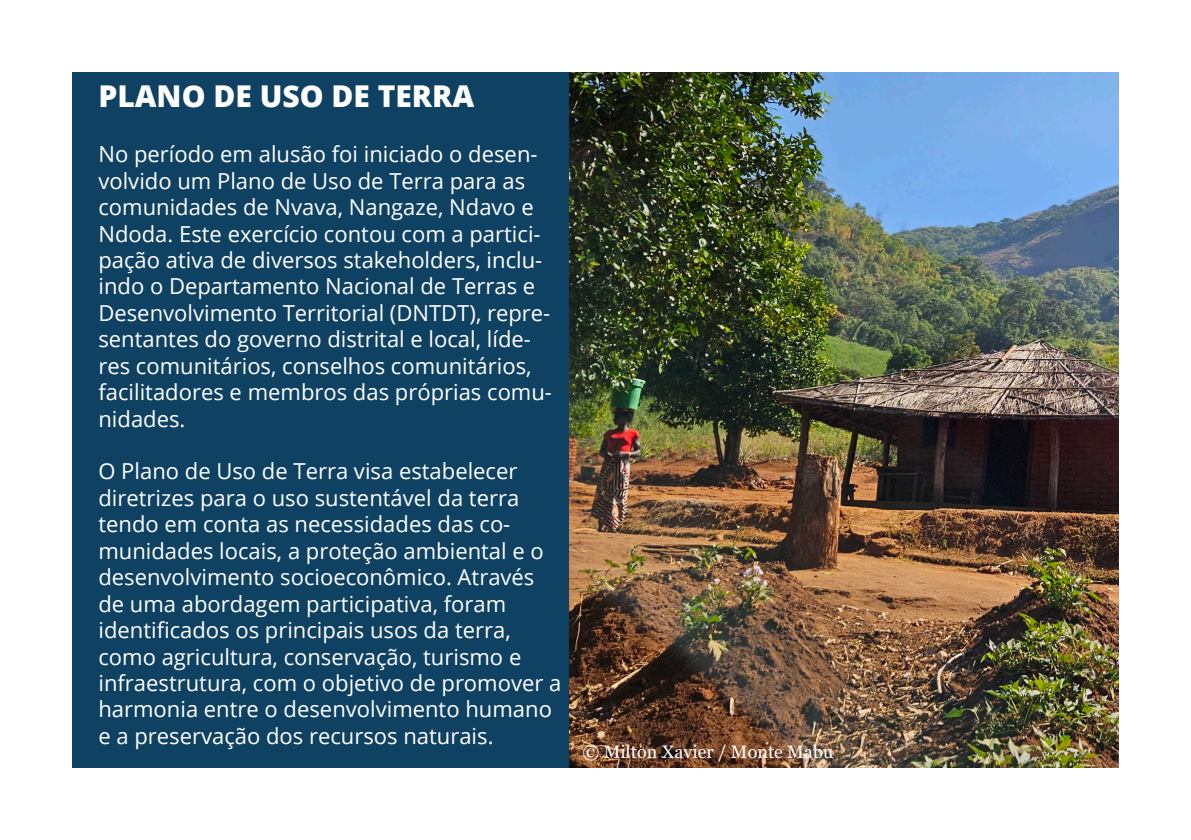
<style>
.page{position:relative;width:1191px;height:840px;background:#fff}
.page>*{position:absolute;margin:0;border:0;box-sizing:border-box;transform-origin:0 0}
.t1{font:800 30px "Open Sans";color:#fff}
.t2{font:22px/26.4px "Open Sans";color:#fff}
.t3{font:18px "Georgia";color:#fff}
</style>
<div class="page">
<div style="left:72px;top:72px;width:1047px;height:695px;background:#0f4163"></div>
<img style="left:569px;top:72px;width:550px;height:695px">
<p class="t1" style="left:98px;top:73px;width:377px">PLANO DE USO DE TERRA</p>
<p class="t2" style="left:98px;top:140px;width:455px">No período em alusão foi iniciado o desen&shy;volvido um Plano de Uso de Terra para as comunidades de Nvava, Nangaze, Ndavo e Ndoda. Este exercício contou com a partici&shy;pação ativa de diversos stakeholders, inclu&shy;indo o Departamento Nacional de Terras e Desenvolvimento Territorial (DNTDT), repre&shy;sentantes do governo distrital e local, líde&shy;res comunitários, conselhos comunitários, facilitadores e membros das próprias comu&shy;nidades.</p>
<p class="t2" style="left:98px;top:457px;width:464px">O Plano de Uso de Terra visa estabelecer diretrizes para o uso sustentável da terra tendo em conta as necessidades das co&shy;munidades locais, a proteção ambiental e o desenvolvimento socioeconômico. Através de uma abordagem participativa, foram identificados os principais usos da terra, como agricultura, conservação, turismo e infraestrutura, com o objetivo de promover a harmonia entre o desenvolvimento humano e a preservação dos recursos naturais.</p>
<p class="t3" style="left:582px;top:740px;width:253px">© Milton Xavier / Monte Mabu</p>
</div>
